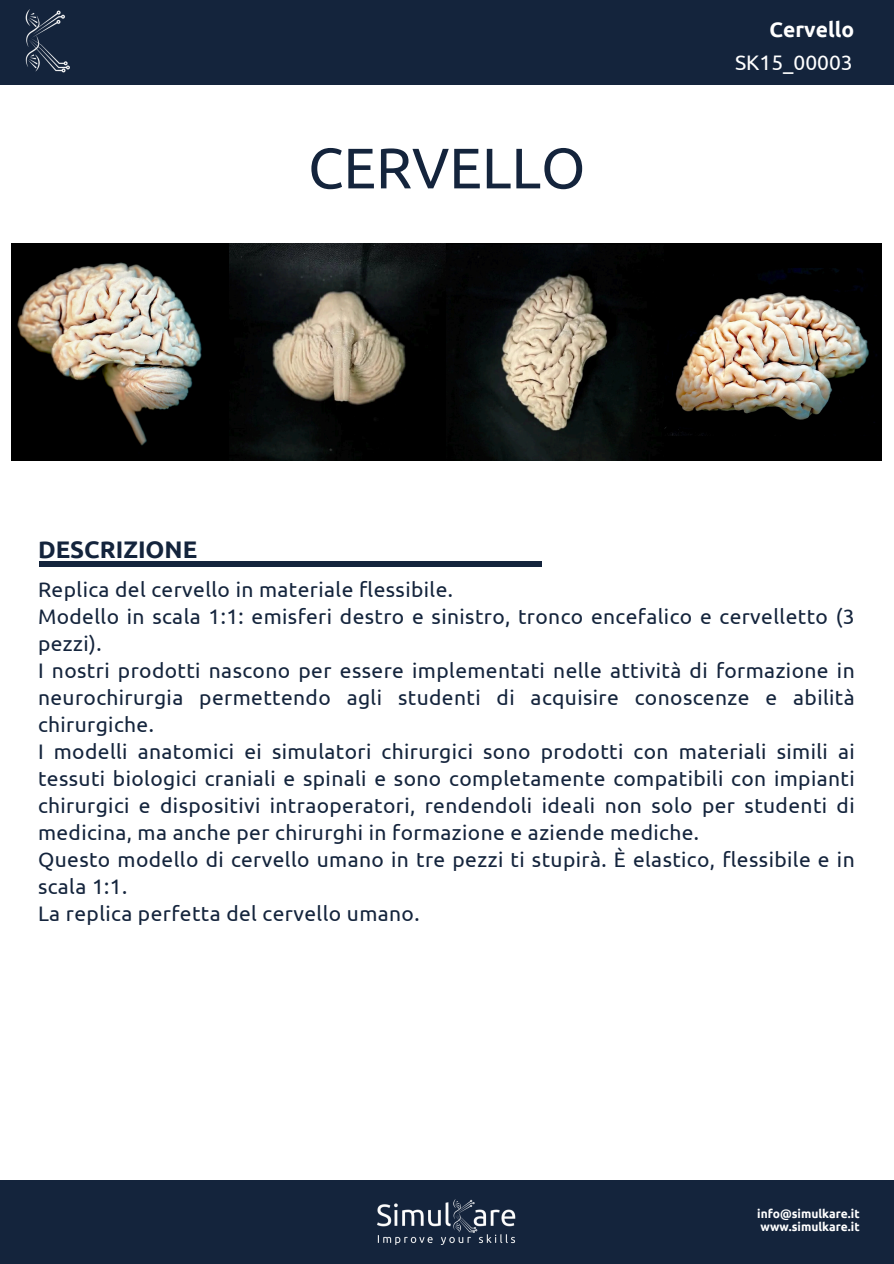
<style>
.page{position:relative;width:894px;height:1264px;background:#fff}
.page>*{position:absolute;margin:0;border:0;box-sizing:border-box;transform-origin:0 0}
.t1{font:57px "Ubuntu";color:#14243c}
.t2{font:700 24px "Ubuntu";color:#14243c}
.t3{font:21px/27px "Ubuntu";letter-spacing:.02em;color:#14243c}
.t4{font:21px "Ubuntu";color:#fff}
.t5{font:700 21px "Ubuntu";color:#fff}
.t6{font:700 12px/13.5px "Ubuntu";color:#fff}
</style>
<div class="page">
<div style="left:0;top:1179px;width:892px;height:84px;background:#14243c"></div>
<div style="left:40px;top:561px;width:501px;height:6px;background:#14243c"></div>
<img style="left:377px;top:1199px;width:139px;height:45px">
<div style="left:0;top:0;width:892px;height:85px;background:#14243c"></div>
<img style="left:25px;top:10px;width:45px;height:63px">
<img style="left:12px;top:243px;width:869px;height:217px">
<p class="t1" style="left:308px;top:135px;width:279px">CERVELLO</p>
<h4 class="t2" style="left:38px;top:535px;width:161px">DESCRIZIONE</h4>
<h3 class="t5" style="left:769px;top:17px;width:86px">Cervello</h3>
<h1 class="t4" style="left:735px;top:50px;width:119px">SK15_00003</h1>
<p class="t3" style="left:38px;top:575px;width:818px">Replica del cervello in materiale flessibile.<br>Modello in scala 1:1: emisferi destro e sinistro, tronco encefalico e cervelletto (3 pezzi).<br>I nostri prodotti nascono per essere implementati nelle attività di formazione in neurochirurgia permettendo agli studenti di acquisire conoscenze e abilità chirurgiche.<br>I modelli anatomici ei simulatori chirurgici sono prodotti con materiali simili ai tessuti biologici craniali e spinali e sono completamente compatibili con impianti chirurgici e dispositivi intraoperatori, rendendoli ideali non solo per studenti di medicina, ma anche per chirurghi in formazione e aziende mediche.<br>Questo modello di cervello umano in tre pezzi ti stupirà. È elastico, flessibile e in scala 1:1.<br>La replica perfetta del cervello umano.</p>
<p class="t6" style="left:757px;top:1206px;width:104px">info@simulkare.it www.simulkare.it</p>
</div>
